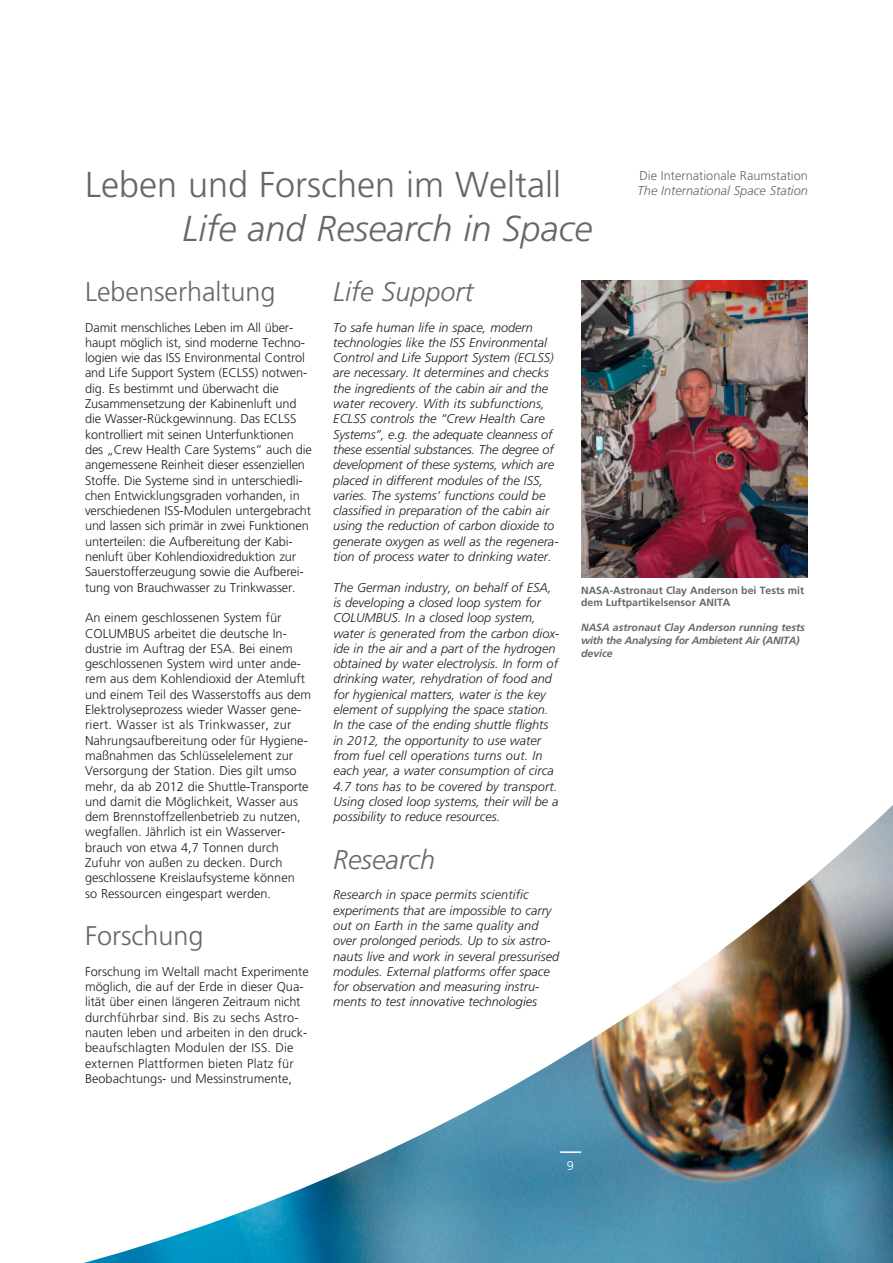
<style>
.page{position:relative;width:893px;height:1263px;background:#fff}
.page>*{position:absolute;margin:0;border:0;box-sizing:border-box;transform-origin:0 0}
.t1{font:300 36px "Frutiger LT Std";color:#67676a}
.t2{font:italic 300 36px "Frutiger LT Std";color:#67676a}
.t3{font:300 27px "Frutiger LT Std";color:#67676a}
.t4{font:italic 300 27px "Frutiger LT Std";color:#67676a}
.t5{font:300 12.75px/15.3px "Frutiger LT Std";color:#231f20}
.t6{font:italic 300 12.75px/15.3px "Frutiger LT Std";color:#231f20}
.t7{font:300 12.75px "Frutiger LT Std";color:#67676a}
.t8{font:italic 300 12.75px "Frutiger LT Std";color:#67676a}
.t9{font:300 12.75px "Frutiger LT Std";color:#fff}
.t10{font:italic 700 10.5px/12.6px "Frutiger LT Std";color:#67676a}
.t11{font:700 10.5px/12.6px "Frutiger LT Std";color:#67676a}
</style>
<div class="page">
<img style="left:84px;top:805px;width:809px;height:458px">
<img style="left:581px;top:281px;width:227px;height:296px">
<hr style="left:560px;top:1151px;width:21px;height:2px;background:#fff">
<h1 class="t1" style="left:85px;top:164px;width:478px">Leben und Forschen im Weltall</h1>
<h1 class="t2" style="left:183px;top:208px;width:412px">Life and Research in Space</h1>
<h2 class="t4" style="left:333px;top:276px;width:142px">Life Support</h2>
<p class="t6" style="left:333px;top:320px;width:227px">To safe human life in space, modern technologies like the ISS Environmental Control and L ife Support System (ECLSS) are necessary. It determines and checks the ingredients of the cabin air and the water recovery. With its subfunctions, ECLSS controls the “Crew Health Care Systems”, e.g. the adequate cleanness of these essential substances. The degree of development of these systems, which are placed in different modules of the ISS, varies. The systems’ functions could be classified in preparation of the cabin air using the reduction of carbon dioxide to generate oxygen as well as the regenera&shy;tion of process water to drinking water.</p>
<p class="t6" style="left:333px;top:580px;width:228px">The German industry, on behalf of ESA, is developing a closed loop system for<br>COL UMBUS. In a closed loop system, water is generated from the carbon diox&shy;ide in the air and a part of the hydrogen obtained by water electrolysis. In form of drinking water, rehydration of food and for hygienical matters, water is the key element of supplying the space station.<br>In the case of the ending shuttle flights in 2012, the opportunity to use water from fuel cell operations turns out. In each year, a water consumption of circa 4.7 tons has to be covered by transport.<br>Using closed loop systems, their will be a possibility to reduce resources.</p>
<h2 class="t4" style="left:333px;top:844px;width:104px">Research</h2>
<p class="t6" style="left:333px;top:887px;width:228px">Research in space permits scientific experiments that are impossible to carry out on Earth in the same quality and over prolonged periods. Up to six astro&shy;nauts live and work in several pressurised modules. External platforms offer space for observation and measuring instru&shy;ments to test innovative technologies</p>
<p class="t7" style="left:639px;top:168px;width:170px">Die Internationale Raumstation</p>
<p class="t8" style="left:638px;top:183px;width:172px">The International Space Station</p>
<h2 class="t3" style="left:85px;top:276px;width:192px">Lebenserhaltung</h2>
<p class="t5" style="left:85px;top:320px;width:228px">Damit menschliches Leben im All über&shy;haupt möglich ist, sind moderne Techno&shy;logien wie das ISS Environmental Control and Life Support System (ECLSS) notwen&shy;dig. Es bestimmt und überwacht die Zusammensetzung der Kabinenluft und die Wasser-Rückgewinnung. Das ECLSS kontrolliert mit seinen Unterfunktionen des „Crew Health Care Systems” auch die angemessene Reinheit dieser essenziellen Stoffe. Die Systeme sind in unterschiedli&shy;chen Entwicklungsgraden vorhanden, in verschiedenen ISS-Modulen untergebracht und lassen sich primär in zwei Funktionen unterteilen: die Aufbereitung der Kabi&shy;nenluft über Kohlendioxidreduktion zur Sauerstofferzeugung sowie die Aufberei&shy;tung von Brauchwasser zu Trinkwasser.</p>
<p class="t5" style="left:85px;top:610px;width:228px">An einem geschlossenen System für COLUM BUS arbeitet die deutsche In-- dustrie im Auftrag der ESA. Bei einem geschlossenen System wird unter ande&shy;rem aus dem Kohlendioxid der Atemluft und einem Teil des Wasserstoffs aus dem Elektrolyseprozess wieder Wasser gene&shy;riert. Wasser ist als Trinkwasser, zur Nahrungsaufbereitung oder für Hygiene&shy;maßnahmen das Schlüsselelement zur Versorgung der Station. Dies gilt umso mehr, da ab 2012 die Shuttle-Transporte und damit die Möglichkeit, Wasser aus dem Brennstoffzellenbetrieb zu nutzen, wegfallen. Jährlich ist ein Wasserver&shy;brauch von etwa 4,7 Tonnen durch Zufuhr von außen zu decken. Durch geschlossene Kreislaufsysteme können<br>so Ressourcen eingespart werden.</p>
<h2 class="t3" style="left:85px;top:921px;width:120px">Forschung</h2>
<p class="t5" style="left:85px;top:964px;width:225px">Forschung im Weltall macht Experimente möglich, die auf der Erde in dieser Qua&shy;lität über einen längeren Zeitraum nicht durchführbar sind. Bis zu sechs Astro&shy;nauten leben und arbeiten in den druck&shy;beaufschlagten Modulen der ISS. Die externen Plattformen bieten Platz für Beobachtungs- und Messinstrumente,</p>
<p class="t11" style="left:581px;top:584px;width:225px">NASA-Astronaut Clay Anderson bei Tests mit dem Luftpartikelsensor ANITA</p>
<p class="t10" style="left:581px;top:621px;width:225px">NASA astronaut Clay Anderson running tests with the Analysing for Ambietent Air (ANITA) device</p>
<p class="t9" style="left:567px;top:1158px;width:9px">9</p>
</div>
